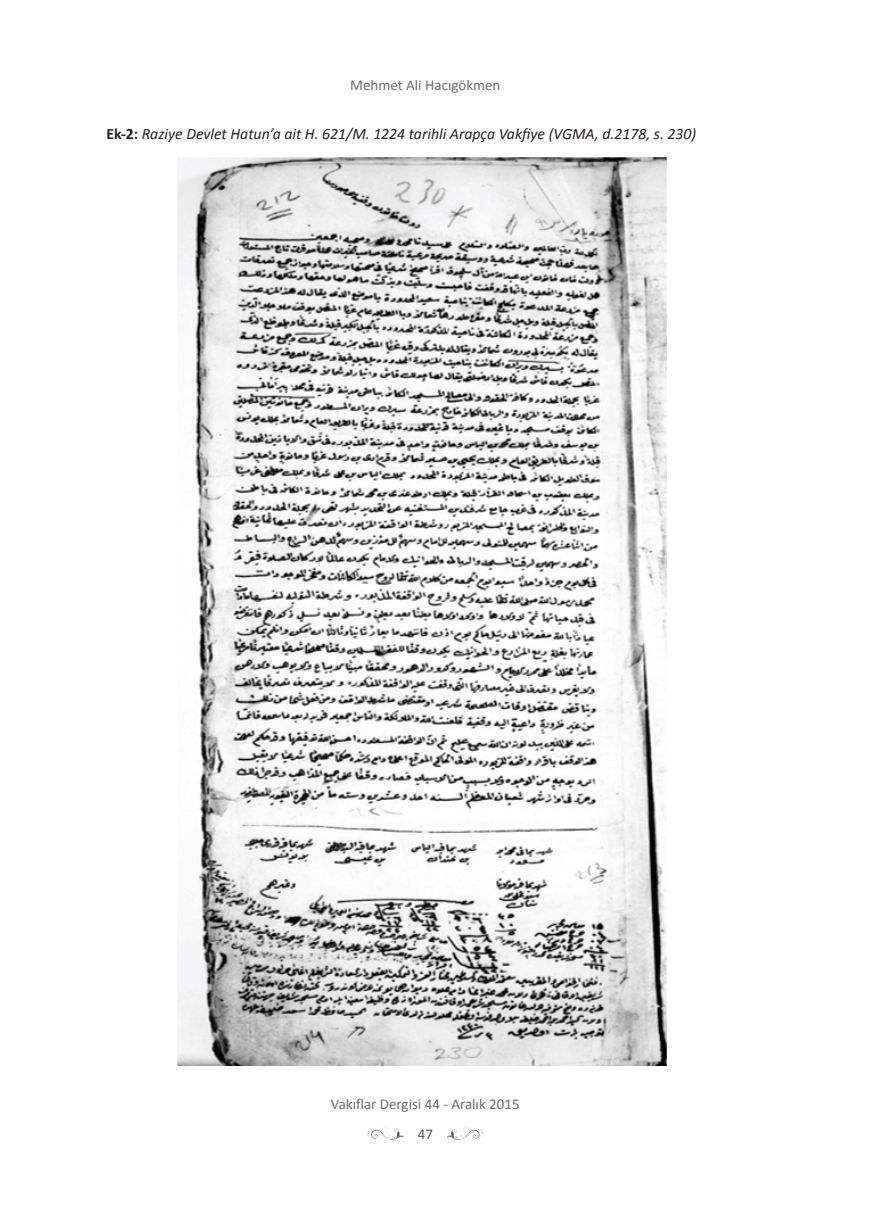
<style>
.page{position:relative;width:872px;height:1212px;background:#fff}
.page>*{position:absolute;margin:0;border:0;box-sizing:border-box;transform-origin:0 0}
.t1{font:italic 15.75px "Calibri";color:#231f20}
.t2{font:15px "Calibri";color:#6c6d70}
.t3{font:15px "Calibri";color:#57585a}
.s1{font-weight:700;font-style:normal}
</style>
<div class="page">
<svg style="left:367px;top:1127px;width:37px;height:13px"></svg>
<svg style="left:447px;top:1127px;width:37px;height:13px"></svg>
<img style="left:177px;top:157px;width:490px;height:908px">
<p class="t2" style="left:350px;top:75px;width:152px">Mehmet Ali Hacıgökmen</p>
<p class="t1" style="left:106px;top:123px;width:591px"><span class="s1">Ek-2:</span> Raziye Devlet Hatun’a ait H. 621/M. 1224 tarihli Arapça Vakfiye (VGMA, d.2178, s. 230)</p>
<p class="t2" style="left:331px;top:1095px;width:190px">Vakıflar Dergisi 44 - Aralık 2015</p>
<p class="t3" style="left:418px;top:1125px;width:17px">47</p>
</div>
